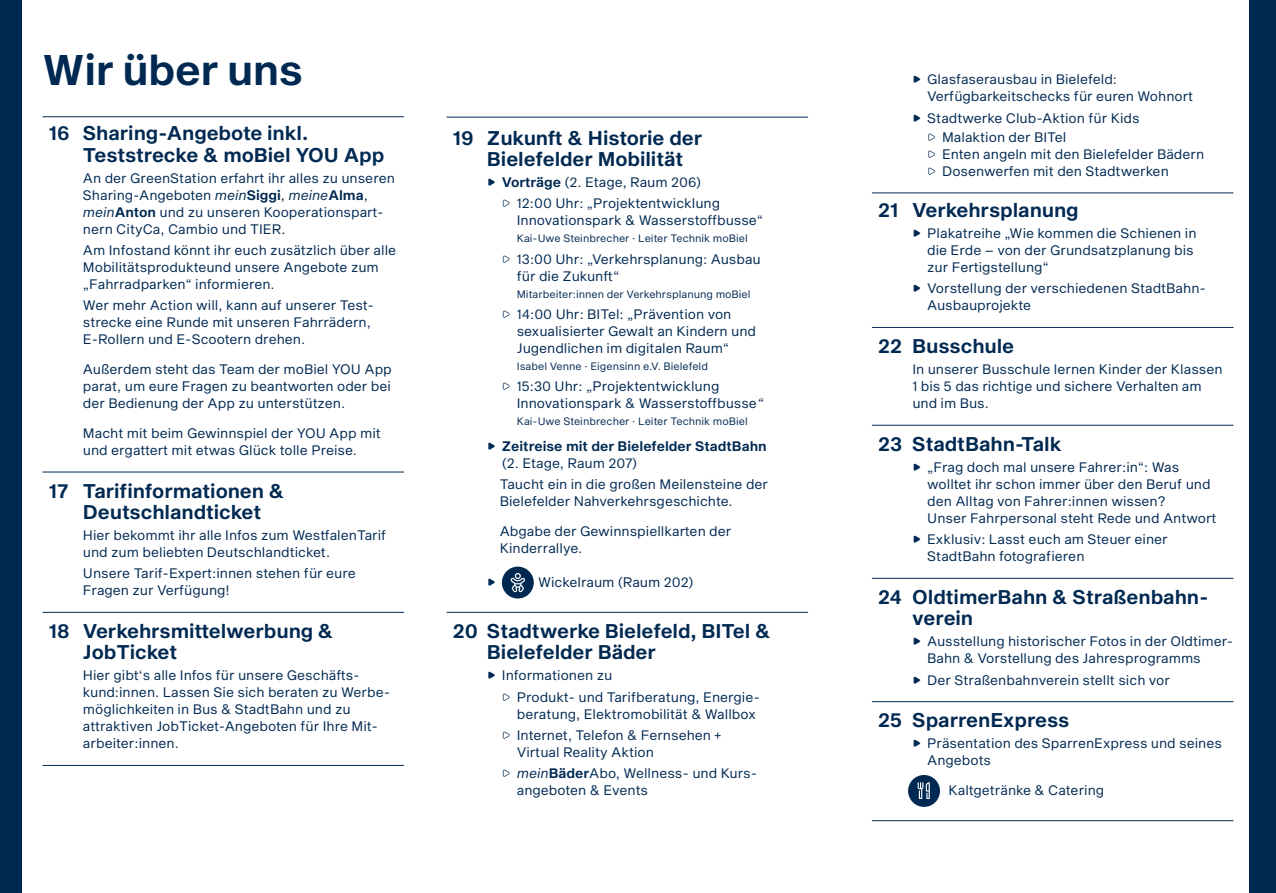
<style>
.page{position:relative;width:1276px;height:893px;background:#fff}
.page>*{position:absolute;margin:0;border:0;box-sizing:border-box;transform-origin:0 0}
.t1{font:42px "S Sequel Semi";letter-spacing:-.01em;color:#002952}
.t2{font:19.5px/21.3px "S Sequel Semi";letter-spacing:-.005em;color:#002952}
.t3{font:13.5px/17px "S Sequel";color:#002952}
.t4{font:13.5px "S Sequel Semi";color:#002952}
.t5{font:10.5px "S Sequel";color:#002952}
.s1{font-style:italic}
.s2{font-family:"S Sequel Semi"}
</style>
<div class="page">
<hr style="left:43px;top:612px;width:361px;height:1px;background:#002952">
<hr style="left:43px;top:765px;width:361px;height:1px;background:#002952">
<hr style="left:43px;top:116px;width:361px;height:1px;background:#002952">
<hr style="left:43px;top:472px;width:361px;height:1px;background:#002952">
<div style="left:0;top:0;width:21px;height:893px;background:#002952"></div>
<hr style="left:446px;top:117px;width:362px;height:1px;background:#002952">
<hr style="left:446px;top:612px;width:362px;height:1px;background:#002952">
<div style="left:502px;top:567px;width:32px;height:31px;background:#002952;border-radius:50%"></div>
<svg style="left:510px;top:573px;width:15px;height:19px"></svg>
<hr style="left:872px;top:820px;width:361px;height:1px;background:#002952">
<hr style="left:872px;top:425px;width:361px;height:1px;background:#002952">
<hr style="left:872px;top:193px;width:361px;height:1px;background:#002952">
<hr style="left:872px;top:327px;width:361px;height:1px;background:#002952">
<hr style="left:872px;top:578px;width:361px;height:1px;background:#002952">
<hr style="left:872px;top:701px;width:361px;height:1px;background:#002952">
<svg style="left:908px;top:775px;width:32px;height:32px"></svg>
<div style="left:1249px;top:0;width:27px;height:893px;background:#002952"></div>
<h1 class="t1" style="left:43px;top:40px;width:262px">Wir über uns</h1>
<h2 class="t2" style="left:83px;top:124px;width:303px;text-indent:-34px">16 Sharing-Angebote inkl.<br>Teststrecke &amp; moBiel YOU App</h2>
<p class="t3" style="left:83px;top:170px;width:313px">An der GreenStation erfahrt ihr alles zu unseren Sharing-Angeboten <span class="s1">mein</span><span class="s2">Siggi</span>, <span class="s1">meine</span><span class="s2">Alma</span>, <span class="s1">mein</span><span class="s2">Anton</span> und zu unseren Kooperationspart&shy;nern CityCa, Cambio und TIER.</p>
<p class="t3" style="left:83px;top:242px;width:315px">Am Infostand könnt ihr euch zusätzlich über alle<br>Mobilitätsprodukteund unsere Angebote zum „Fahrradparken“ informieren.</p>
<p class="t3" style="left:83px;top:298px;width:292px">Wer mehr Action will, kann auf unserer Test&shy;strecke eine Runde mit unseren Fahrrädern,<br>E-Rollern und E-Scootern drehen.</p>
<p class="t3" style="left:83px;top:361px;width:310px;text-align:justify">Außerdem steht das Team der moBiel YOU App parat, um eure Fragen zu beantworten oder bei der Bedienung der App zu unterstützen.</p>
<p class="t3" style="left:83px;top:425px;width:300px">Macht mit beim Gewinnspiel der YOU App mit und ergattert mit etwas Glück tolle Preise.</p>
<h2 class="t2" style="left:49px;top:481px;width:237px;text-align:center">17 Tarifinformationen &amp;<br>Deutschlandticket</h2>
<p class="t3" style="left:83px;top:527px;width:305px">Hier bekommt ihr alle Infos zum WestfalenTarif und zum beliebten Deutschlandticket.</p>
<p class="t3" style="left:83px;top:566px;width:274px">Unsere Tarif-Expert:innen stehen für eure<br>Fragen zur Verfügung!</p>
<h2 class="t2" style="left:83px;top:621px;width:252px;text-indent:-34px">18 Verkehrsmittelwerbung &amp;<br>JobTicket</h2>
<p class="t3" style="left:83px;top:668px;width:306px">Hier gibt‘s alle Infos für unsere Geschäfts&shy;kund:innen. Lassen Sie sich beraten zu Werbe&shy;möglichkeiten in Bus &amp; StadtBahn und zu attraktiven JobTicket-Angeboten für Ihre Mit&shy;arbeiter:innen.</p>
<h2 class="t2" style="left:487px;top:128px;width:217px;text-indent:-34px">19 Zukunft &amp; Historie der<br>Bielefelder Mobilität</h2>
<p class="t3" style="left:517px;top:172px;width:205px;line-height:21.3px;text-indent:-30px">❑ <span class="s2">Vorträge</span> (2. Etage, Raum 206)<br>12:00 Uhr: „Projektentwicklung</p>
<p class="t3" style="left:517px;top:213px;width:248px">Innovationspark &amp; Wasserstoffbusse“</p>
<p class="t5" style="left:517px;top:231px;width:232px">Kai-Uwe Steinbrecher · Leiter Technik moBiel</p>
<p class="t3" style="left:517px;top:251px;width:245px">13:00 Uhr: „Verkehrsplanung: Ausbau für die Zukunft“</p>
<p class="t5" style="left:517px;top:286px;width:235px">Mitarbeiter:innen der Verkehrsplanung moBiel</p>
<p class="t3" style="left:517px;top:306px;width:241px">14:00 Uhr: BITel: „Prävention von sexualisierter Gewalt an Kindern und<br>Jugendlichen im digitalen Raum“</p>
<p class="t5" style="left:517px;top:359px;width:193px">Isabel Venne · Eigensinn e.V. Bielefeld</p>
<p class="t3" style="left:517px;top:378px;width:248px">15:30 Uhr: „Projektentwicklung<br>Innovationspark &amp; Wasserstoffbusse<span class="s1">“</span></p>
<p class="t5" style="left:517px;top:414px;width:232px">Kai-Uwe Steinbrecher · Leiter Technik moBiel</p>
<p class="t4" style="left:487px;top:436px;width:281px">❑ Zeitreise mit der Bielefelder StadtBahn</p>
<p class="t3" style="left:500px;top:453px;width:270px;line-height:21.3px">(2. Etage, Raum 207)<br>Taucht ein in die großen Meilensteine der</p>
<p class="t3" style="left:500px;top:493px;width:234px">Bielefelder Nahverkehrsgeschichte.</p>
<p class="t3" style="left:500px;top:523px;width:233px">Abgabe der Gewinnspiellkarten der<br>Kinderrallye.</p>
<p class="t3" style="left:538px;top:574px;width:157px">Wickelraum (Raum 202)</p>
<h2 class="t2" style="left:487px;top:621px;width:285px;text-indent:-34px">20 Stadtwerke Bielefeld, BITel &amp;<br>Bielefelder Bäder</h2>
<p class="t3" style="left:517px;top:665px;width:242px;line-height:21.3px;text-indent:-30px">❑ Informationen zu<br>Produkt- und Tarifberatung, Energie-</p>
<p class="t3" style="left:517px;top:704px;width:241px;line-height:21.3px">beratung, Elektromobilität &amp; Wallbox<br>Internet, Telefon &amp; Fernsehen +</p>
<p class="t3" style="left:517px;top:742px;width:239px;line-height:21.3px">Virtual Reality Aktion <span class="s1">mein</span><span class="s2">Bäder</span>Abo, Wellness- und Kurs-</p>
<p class="t3" style="left:517px;top:782px;width:133px">angeboten &amp; Events</p>
<p class="t3" style="left:927px;top:72px;width:267px;text-indent:-15px">❑ Glasfaserausbau in Bielefeld:<br>Verfügbarkeitschecks für euren Wohnort</p>
<p class="t3" style="left:942px;top:109px;width:199px;line-height:19.2px;text-indent:-30px">❑ Stadtwerke Club-Aktion für Kids<br>Malaktion der BITel</p>
<p class="t3" style="left:942px;top:146px;width:264px">Enten angeln mit den Bielefelder Bädern<br>Dosenwerfen mit den Stadtwerken</p>
<h2 class="t2" style="left:878px;top:200px;width:202px">21 Verkehrsplanung</h2>
<p class="t3" style="left:927px;top:225px;width:271px;text-indent:-15px">❑ Plakatreihe „Wie kommen die Schienen in die Erde – von der Grundsatzplanung bis zur Fertigstellung“</p>
<p class="t3" style="left:927px;top:281px;width:280px;text-indent:-15px">❑ Vorstellung der verschiedenen StadtBahn-<br>Ausbauprojekte</p>
<h2 class="t2" style="left:878px;top:336px;width:137px">22 Busschule</h2>
<p class="t3" style="left:912px;top:361px;width:312px">In unserer Busschule lernen Kinder der Klassen<br>1 bis 5 das richtige und sichere Verhalten am und im Bus.</p>
<h2 class="t2" style="left:878px;top:434px;width:185px">23 StadtBahn-Talk</h2>
<p class="t3" style="left:927px;top:459px;width:291px;text-indent:-15px">❑ „Frag doch mal unsere Fahrer:in“: Was wolltet ihr schon immer über den Beruf und den Alltag von Fahrer:innen wissen?<br>Unser Fahrpersonal steht Rede und Antwort</p>
<p class="t3" style="left:927px;top:532px;width:242px;text-indent:-15px">❑ Exklusiv: Lasst euch am Steuer einer<br>StadtBahn fotografieren</p>
<h2 class="t2" style="left:912px;top:587px;width:298px;text-indent:-34px">24 OldtimerBahn &amp; Straßenbahn&shy;verein</h2>
<p class="t3" style="left:927px;top:634px;width:305px;text-indent:-15px">❑ Ausstellung historischer Fotos in der Oldtimer-<br>Bahn &amp; Vorstellung des Jahresprogramms</p>
<p class="t3" style="left:912px;top:672px;width:259px">❑ Der Straßenbahnverein stellt sich vor</p>
<h2 class="t2" style="left:878px;top:710px;width:193px">25 SparrenExpress</h2>
<p class="t3" style="left:927px;top:736px;width:296px;text-indent:-15px">❑ Präsentation des SparrenExpress und seines<br>Angebots</p>
<p class="t3" style="left:948px;top:782px;width:157px">Kaltgetränke &amp; Catering</p>
</div>
